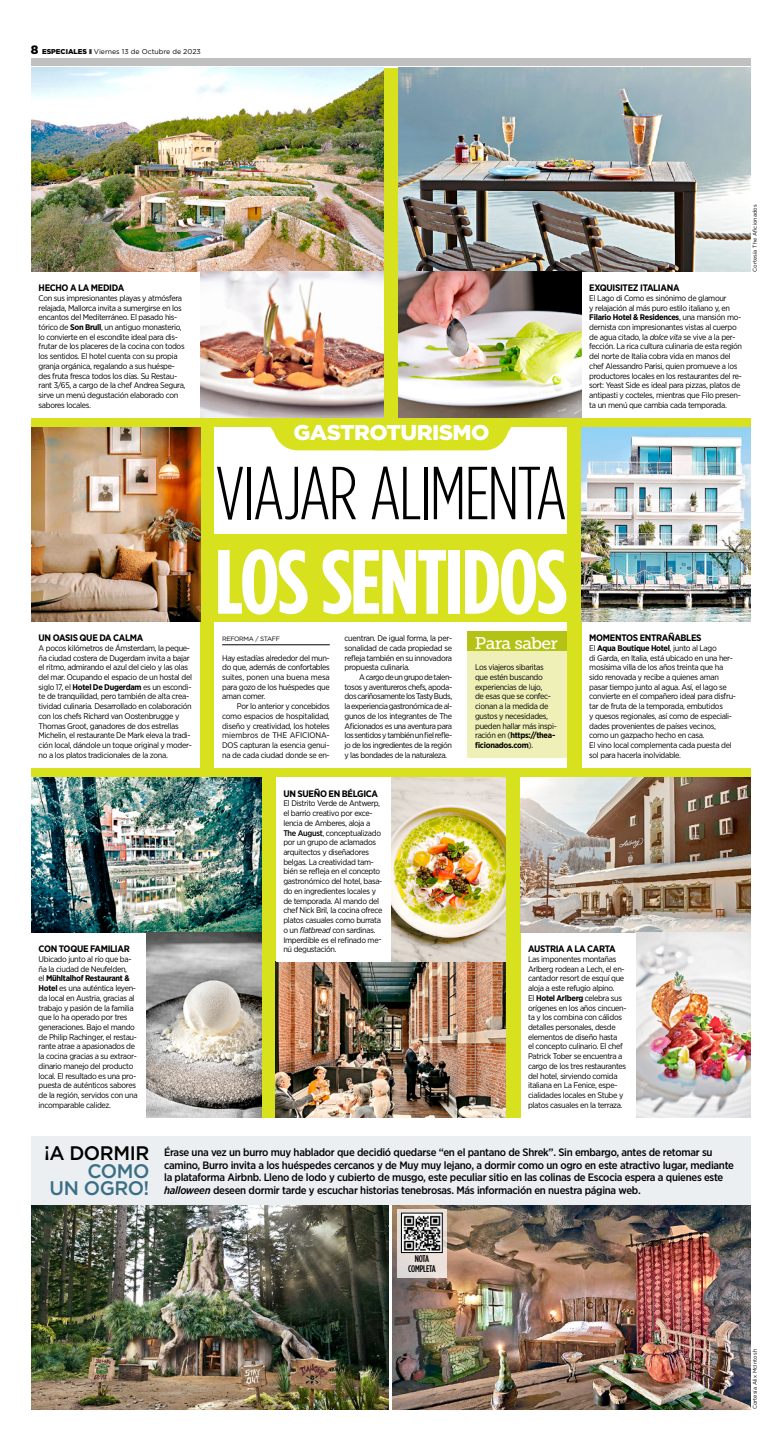
<style>
.page{position:relative;width:782px;height:1454px;background:#fff}
.page>*{position:absolute;margin:0;border:0;box-sizing:border-box;transform-origin:0 0}
.t1{font:700 90.91px "Gotham Condensed";letter-spacing:-.025em;color:#fff}
.t2{font:300 74.9px "Gotham Condensed";letter-spacing:-.03em;color:#000}
.t3{font:900 21.44px "Gotham";letter-spacing:-.03em;color:#fff}
.t4{font:500 19.6px/17.8px "Gotham";letter-spacing:-.02em;color:#396e86;text-align:right}
.t5{font:500 19.6px "Gotham";letter-spacing:-.02em;color:#000}
.t6{font:16.97px "Museo Slab 500";letter-spacing:-.04em;color:#fff}
.t7{font:500 10.67px/12.5px "Gotham Narrow";letter-spacing:-.025em;color:#000}
.t8{font:500 9.62px/9.7px "Gotham Condensed";letter-spacing:-.015em;color:#000;text-align:center}
.t9{font:700 9.36px "Gotham Narrow";letter-spacing:-.035em;color:#000}
.t10{font:8.22px/9.7px "Gotham Narrow";letter-spacing:-.04em;color:#000}
.t11{font:7px "Gotham";color:#000}
.t12{font:6.21px "Gotham";letter-spacing:-.06em;color:#000}
.t13{font:5.51px "Gotham";color:#000}
.s1{font-weight:900;font-size:12.16px}
.s2{font-weight:900}
.s3{color:#353535}
.s4{font-weight:700}
.s5{font-style:italic}
.s6{font-weight:500}
</style>
<div class="page">
<div style="left:31px;top:58px;width:719px;height:8px;background:#c1c0c0"></div>
<div style="left:31px;top:68px;width:719px;height:1049px;background:#d7e11e"></div>
<div style="left:215px;top:427px;width:352px;height:340px;background:#fff"></div>
<div style="left:200px;top:534px;width:381px;height:87px;background:#d7e11e"></div>
<svg style="left:252px;top:417px;width:278px;height:34px"></svg>
<div style="left:467px;top:651px;width:100px;height:106px;background:#eef0b7"></div>
<div style="left:467px;top:631px;width:100px;height:20px;background:#b4c215"></div>
<hr style="left:222px;top:644px;width:107px;height:1px;background:#000">
<img style="left:31px;top:68px;width:352px;height:204px">
<img style="left:31px;top:777px;width:230px;height:155px">
<img style="left:520px;top:777px;width:230px;height:155px">
<img style="left:276px;top:962px;width:230px;height:155px">
<img style="left:146px;top:932px;width:115px;height:185px">
<img style="left:391px;top:777px;width:115px;height:185px">
<img style="left:635px;top:932px;width:115px;height:185px">
<img style="left:31px;top:427px;width:169px;height:194px">
<img style="left:581px;top:427px;width:169px;height:194px">
<img style="left:398px;top:68px;width:352px;height:204px">
<div style="left:31px;top:621px;width:169px;height:146px;background:#fff"></div>
<div style="left:31px;top:932px;width:115px;height:185px;background:#fff"></div>
<div style="left:276px;top:777px;width:115px;height:185px;background:#fff"></div>
<div style="left:520px;top:932px;width:115px;height:185px;background:#fff"></div>
<div style="left:31px;top:272px;width:169px;height:145px;background:#fff"></div>
<div style="left:581px;top:272px;width:169px;height:145px;background:#fff"></div>
<div style="left:581px;top:621px;width:169px;height:146px;background:#fff"></div>
<img style="left:200px;top:272px;width:183px;height:145px">
<img style="left:398px;top:272px;width:183px;height:145px">
<img style="left:31px;top:1205px;width:358px;height:204px">
<img style="left:393px;top:1205px;width:357px;height:204px">
<svg style="left:397px;top:1208px;width:49px;height:69px;background:#d2cbc6"></svg>
<img style="left:403px;top:1214px;width:37px;height:36px">
<div style="left:31px;top:1137px;width:126px;height:68px;background:#ebeff1"></div>
<div style="left:157px;top:1137px;width:593px;height:68px;background:#ebeff1"></div>
<p class="t11" style="left:31px;top:47px;width:171px"><span class="s1">8</span> <span class="s2">ESPECIALES</span> <span class="s3">❚</span> Viernes 13 de Octubre de 2023</p>
<p class="t9" style="left:39px;top:282px;width:87px">HECHO A LA MEDIDA</p>
<p class="t10" style="left:39px;top:293px;width:148px">Con sus impresionantes playas y atmósfera relajada, Mallorca invita a sumergirse en los encantos del Mediterráneo. El pasado his&shy;tórico de <span class="s4">Son Brull</span>, un antiguo monasterio, lo convierte en el escondite ideal para dis&shy;frutar de los placeres de la cocina con todos los sentidos. El hotel cuenta con su propia granja orgánica, regalando a sus huéspe&shy;des fruta fresca todos los días. Su Restau&shy;rant 3/65, a cargo de la chef Andrea Segura, sirve un menú degustación elaborado con sabores locales.</p>
<p class="t9" style="left:39px;top:632px;width:106px">UN OASIS QUE DA CALMA</p>
<p class="t10" style="left:39px;top:643px;width:155px">A pocos kilómetros de Ámsterdam, la peque&shy;ña ciudad costera de Dugerdam invita a bajar el ritmo, admirando el azul del cielo y las olas del mar. Ocupando el espacio de un hostal del siglo 17, el <span class="s4">Hotel De Dugerdam</span> es un escondi&shy;te de tranquilidad, pero también de alta crea&shy;tividad culinaria. Desarrollado en colaboración con los chefs Richard van Oostenbrugge y Thomas Groot, ganadores de dos estrellas Michelin, el restaurante De Mark eleva la tradi&shy;ción local, dándole un toque original y moder&shy;no a los platos tradicionales de la zona.</p>
<p class="t9" style="left:39px;top:943px;width:93px">CON TOQUE FAMILIAR</p>
<p class="t10" style="left:39px;top:954px;width:100px">Ubicado junto al río que ba&shy;ña la ciudad de Neufelden,<br>el <span class="s4">Mühltalhof Restaurant &amp;<br>Hotel</span> es una auténtica leyen&shy;da local en Austria, gracias al trabajo y pasión de la familia que lo ha operado por tres generaciones. Bajo el mando de Philip Rachinger, el restau&shy;rante atrae a apasionados de la cocina gracias a su extraor&shy;dinario manejo del producto local. El resultado es una pro&shy;puesta de auténticos sabores de la región, servidos con una incomparable calidez.</p>
<h3 class="t3" style="left:293px;top:418px;width:197px">GASTROTURISMO</h3>
<h2 class="t2" style="left:215px;top:451px;width:354px">VIAJAR ALIMENTA</h2>
<h1 class="t1" style="left:215px;top:528px;width:353px">LOS SENTIDOS</h1>
<p class="t12" style="left:222px;top:635px;width:59px">REFORMA / STAFF</p>
<p class="t10" style="left:222px;top:652px;width:109px;text-align:justify">Hay estadías alrededor del mun&shy;do que, además de confortables suites, ponen una buena mesa para gozo de los huéspedes que aman comer.</p>
<p class="t10" style="left:222px;top:701px;width:109px;text-align:justify;text-indent:15px">Por lo anterior y concebidos como espacios de hospitalidad, diseño y creatividad, los hoteles miembros de THE AFICIONA-DOS capturan la esencia genui&shy;na de cada ciudad donde se en-</p>
<p class="t10" style="left:344px;top:633px;width:109px;text-align:justify">cuentran. De igual forma, la per&shy;sonalidad de cada propiedad se refleja también en su innovadora propuesta culinaria.</p>
<p class="t10" style="left:344px;top:672px;width:109px;text-align:justify;text-indent:15px">A cargo de un grupo de talen&shy;tosos y aventureros chefs, apoda&shy;dos cariñosamente los Tasty Buds, la experiencia gastronómica de al&shy;gunos de los integrantes de The Aficionados es una aventura para los sentidos y también un fiel refle&shy;jo de los ingredientes de la región y las bondades de la naturaleza.</p>
<h3 class="t6" style="left:475px;top:633px;width:84px">Para saber</h3>
<p class="t10" style="left:475px;top:662px;width:83px">Los viajeros sibaritas que estén buscando experiencias de lujo,<br>de esas que se confec&shy;cionan a la medida de gustos y necesidades, pueden hallar más inspi&shy;ración en (<span class="s4">https://thea&shy;ficionados.com</span>).</p>
<p class="t9" style="left:589px;top:282px;width:92px">EXQUISITEZ ITALIANA</p>
<p class="t10" style="left:589px;top:293px;width:154px">El Lago di Como es sinónimo de glamour<br>y relajación al más puro estilo italiano y, en <span class="s4">Filario Hotel &amp; Residences</span>, una mansión mo&shy;dernista con impresionantes vistas al cuerpo de agua citado, la <span class="s5">dolce vita</span> se vive a la per&shy;fección. La rica cultura culinaria de esta región del norte de Italia cobra vida en manos del chef Alessandro Parisi, quien promueve a los productores locales en los restaurantes del re&shy;sort: Yeast Side es ideal para pizzas, platos de antipasti y cocteles, mientras que Filo presen&shy;ta un menú que cambia cada temporada.</p>
<p class="t13" style="left:751px;top:272px;width:69px;rotate:-90deg">Cortesía The Aficionados</p>
<p class="t9" style="left:589px;top:632px;width:114px">MOMENTOS ENTRAÑABLES</p>
<p class="t10" style="left:589px;top:643px;width:148px">El <span class="s4">Aqua Boutique Hotel</span>, junto al Lago<br>di Garda, en Italia, está ubicado en una her&shy;mosísima villa de los años treinta que ha sido renovada y recibe a quienes aman pasar tiempo junto al agua. Así, el lago se convierte en el compañero ideal para disfru&shy;tar de fruta de la temporada, embutidos<br>y quesos regionales, así como de especiali&shy;dades provenientes de países vecinos, como un gazpacho hecho en casa.<br>El vino local complementa cada puesta del sol para hacerla inolvidable.</p>
<p class="t9" style="left:283px;top:787px;width:96px">UN SUEÑO EN BÉLGICA</p>
<p class="t10" style="left:283px;top:798px;width:101px">El Distrito Verde de Antwerp, el barrio creativo por exce&shy;lencia de Amberes, aloja a<br><span class="s6">The August</span>, conceptualizado por un grupo de aclamados arquitectos y diseñadores belgas. La creatividad tam&shy;bién se refleja en el concepto gastronómico del hotel, basa&shy;do en ingredientes locales y de temporada. Al mando del chef Nick Bril, la cocina ofrece platos casuales como burrata o un <span class="s5">flatbread</span> con sardinas.<br>Imperdible es el refinado me&shy;nú degustación.</p>
<p class="t9" style="left:528px;top:943px;width:89px">AUSTRIA A LA CARTA</p>
<p class="t10" style="left:528px;top:954px;width:100px">Las imponentes montañas<br>Arlberg rodean a Lech, el en&shy;cantador resort de esquí que aloja a este refugio alpino.<br>El <span class="s4">Hotel Arlberg</span> celebra sus orígenes en los años cincuen&shy;ta y los combina con cálidos detalles personales, desde elementos de diseño hasta<br>el concepto culinario. El chef<br>Patrick Tober se encuentra a cargo de los tres restaurantes del hotel, sirviendo comida italiana en La Fenice, espe&shy;cialidades locales en Stube y platos casuales en la terraza.</p>
<h3 class="t5" style="left:44px;top:1140px;width:107px">¡A DORMIR</h3>
<h3 class="t4" style="left:49px;top:1161px;width:101px">COMO<br>UN OGRO!</h3>
<p class="t7" style="left:164px;top:1146px;width:571px">Érase una vez un burro muy hablador que decidió quedarse “en el pantano de Shrek”. Sin embargo, antes de retomar su camino, Burro invita a los huéspedes cercanos y de Muy muy lejano, a dormir como un ogro en este atractivo lugar, mediante la plataforma Airbnb. Lleno de lodo y cubierto de musgo, este peculiar sitio en las colinas de Escocia espera a quienes este <span class="s5">halloween</span> deseen dormir tarde y escuchar historias tenebrosas. Más información en nuestra página web.</p>
<p class="t8" style="left:408px;top:1254px;width:29px">NOTA<br>COMPLETA</p>
<p class="t13" style="left:751px;top:1409px;width:61px;rotate:-90deg">Cortesía Alix McIntosh</p>
</div>
